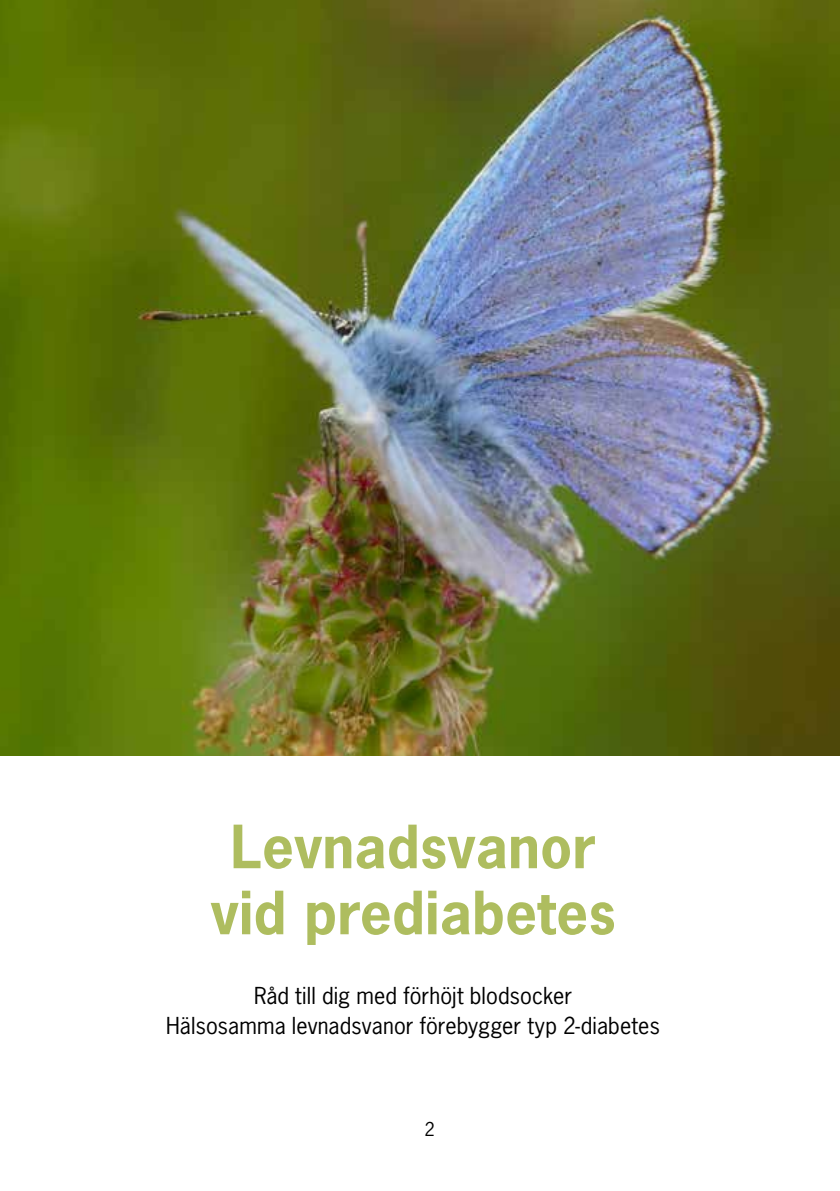
<style>
.page{position:relative;width:840px;height:1191px;background:#fff}
.page>*{position:absolute;margin:0;border:0;box-sizing:border-box;transform-origin:0 0}
.t1{font:700 56px/66px "News Gothic Std";letter-spacing:.005em;color:#aebd5f;text-align:center}
.t2{font:22px/30px "News Gothic Std";letter-spacing:.005em;color:#000;text-align:center}
.t3{font:18px "News Gothic Std";color:#000}
</style>
<div class="page">
<img style="left:0;top:0;width:839px;height:755px">
<h1 class="t1" style="left:210px;top:813px;width:406px">Levnadsvanor vid prediabetes</h1>
<p class="t2" style="left:166px;top:980px;width:495px">Råd till dig med förhöjt blodsocker<br>Hälsosamma levnadsvanor förebygger typ 2-diabetes</p>
<p class="t3" style="left:424px;top:1117px;width:12px">2</p>
</div>
